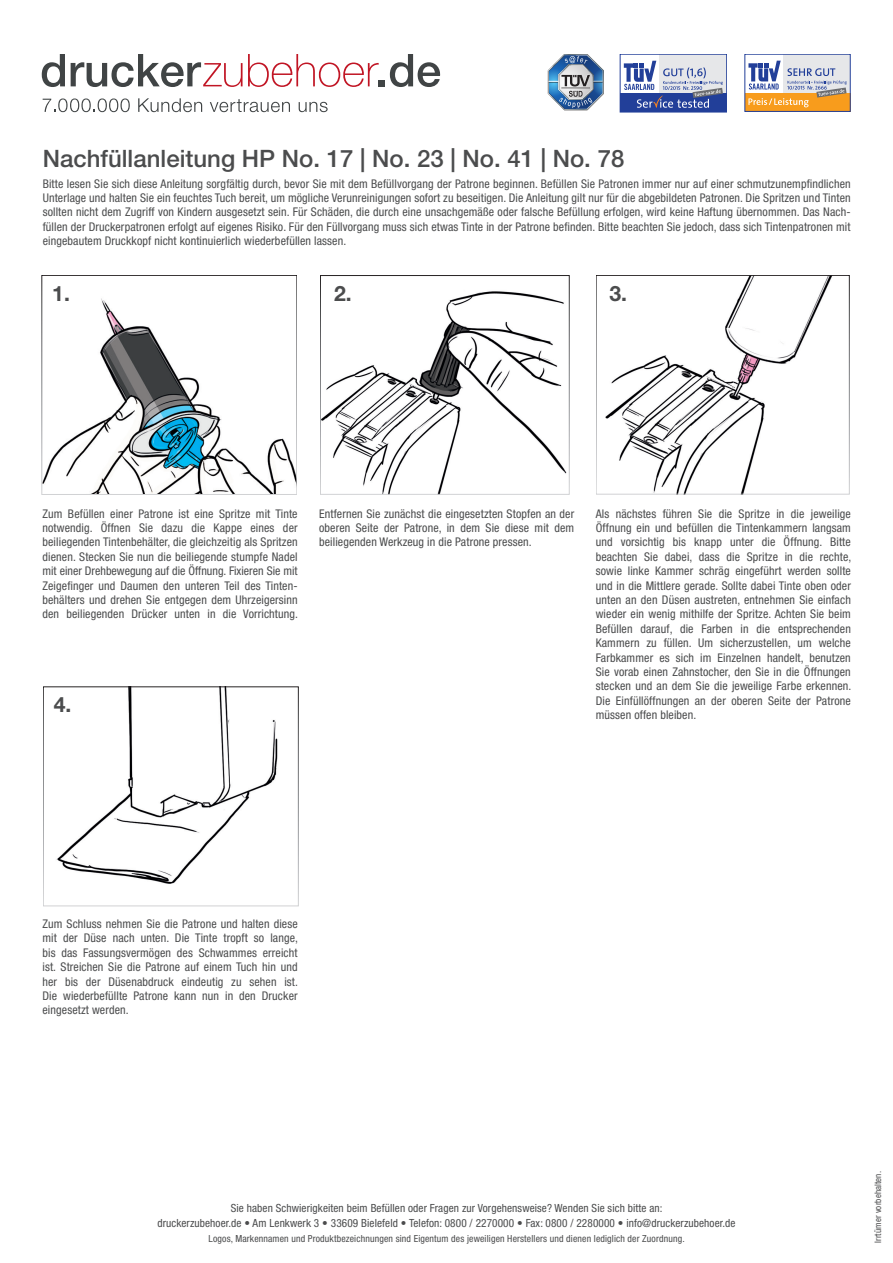
<style>
.page{position:relative;width:893px;height:1263px;background:#fff}
.page>*{position:absolute;margin:0;border:0;box-sizing:border-box;transform-origin:0 0}
.t1{font:500 24px "Helvetica Neue LT Pro";color:#4b4c4d}
.t2{font:700 21.15px "Helvetica Neue LT Pro";color:#4b4c4d}
.text{font:condensed 12px/14.4px "Helvetica Neue LT Pro";letter-spacing:.01em;color:#4b4c4d;text-align:justify}
.t3{font:condensed 11.25px/14.4px "Helvetica Neue LT Pro";letter-spacing:.01em;color:#4b4c4d;text-align:center}
.t4{font:condensed 9.75px "Helvetica Neue LT Pro";letter-spacing:.015em;color:#4b4c4d}
.t5{font:condensed 9px "Helvetica Neue LT Pro";letter-spacing:.01em;color:#4b4c4d}
</style>
<div class="page">
<svg style="left:42px;top:54px;width:23px;height:33px"></svg>
<svg style="left:71px;top:54px;width:369px;height:33px"></svg>
<svg style="left:138px;top:98px;width:64px;height:14px"></svg>
<svg style="left:210px;top:99px;width:80px;height:13px"></svg>
<svg style="left:299px;top:102px;width:29px;height:10px"></svg>
<svg style="left:43px;top:98px;width:87px;height:14px"></svg>
<div style="left:659px;top:54px;width:68px;height:39px;background:#e6e7e9"></div>
<div style="left:620px;top:93px;width:107px;height:19px;background:#223f99"></div>
<div style="left:620px;top:54px;width:107px;height:58px;border:1px solid #223f99"></div>
<svg style="left:624px;top:61px;width:99px;height:47px"></svg>
<div style="left:784px;top:54px;width:66px;height:39px;background:#e6e7e9"></div>
<div style="left:745px;top:93px;width:105px;height:18px;background:#f89c1c"></div>
<svg style="left:748px;top:61px;width:99px;height:46px"></svg>
<svg style="left:548px;top:54px;width:56px;height:56px"></svg>
<img style="left:44px;top:298px;width:251px;height:194px">
<div style="left:42px;top:275px;width:255px;height:219px;border:1px solid #fff"></div>
<img style="left:322px;top:291px;width:245px;height:201px">
<div style="left:320px;top:275px;width:249px;height:219px;border:1px solid #fff"></div>
<img style="left:605px;top:277px;width:227px;height:215px">
<div style="left:596px;top:275px;width:253px;height:219px;border:1px solid #fff"></div>
<img style="left:56px;top:689px;width:222px;height:195px">
<div style="left:43px;top:687px;width:255px;height:219px;border:1px solid #fff"></div>
<p class="t1" style="left:43px;top:144px;width:583px">Nachfüllanleitung HP No. 17 | No. 23 | No. 41 | No. 78</p>
<p class="text" style="left:43px;top:176px;width:809px">Bitte lesen Sie sich diese Anleitung sorgfältig durch, bevor Sie mit dem Befüllvorgang der Patrone beginnen. Befüllen Sie Patronen immer nur auf einer schmutzunempfindlichen Unterlage und halten Sie ein feuchtes Tuch bereit, um mögliche Verunreinigungen sofort zu beseitigen. Die Anleitung gilt nur für die abgebildeten Patronen. Die Spritzen und Tinten sollten nicht dem Zugriff von Kindern ausgesetzt sein. Für Schäden, die durch eine unsachgemäße oder falsche Befüllung erfolgen, wird keine Haftung übernommen. Das Nach&shy;füllen der Druckerpatronen erfolgt auf eigenes Risiko. Für den Füllvorgang muss sich etwas Tinte in der Patrone befinden. Bitte beachten Sie jedoch, dass sich Tintenpatronen mit eingebautem Druckkopf nicht kontinuierlich wiederbefüllen lassen.</p>
<p class="t2" style="left:52px;top:280px;width:19px">1.</p>
<p class="t2" style="left:334px;top:280px;width:19px">2.</p>
<p class="t2" style="left:609px;top:280px;width:19px">3.</p>
<p class="text" style="left:43px;top:506px;width:257px">Zum Befüllen einer Patrone ist eine Spritze mit Tinte notwendig. Öffnen Sie dazu die Kappe eines der beiliegenden Tintenbehälter, die gleichzeitig als Spritzen dienen. Stecken Sie nun die beiliegende stumpfe Nadel mit einer Drehbewegung auf die Öffnung. Fixieren Sie mit Zeigefinger und Daumen den unteren Teil des Tinten&shy;behälters und drehen Sie entgegen dem Uhrzeigersinn den beiliegenden Drücker unten in die Vorrichtung.</p>
<p class="text" style="left:319px;top:506px;width:257px">Entfernen Sie zunächst die eingesetzten Stopfen an der oberen Seite der Patrone, in dem Sie diese mit dem beiliegenden Werkzeug in die Patrone pressen.</p>
<p class="text" style="left:596px;top:506px;width:257px">Als nächstes führen Sie die Spritze in die jeweilige Öffnung ein und befüllen die Tintenkammern langsam und vorsichtig bis knapp unter die Öffnung. Bitte beachten Sie dabei, dass die Spritze in die rechte, sowie linke Kammer schräg eingeführt werden sollte und in die Mittlere gerade. Sollte dabei Tinte oben oder unten an den Düsen austreten, entnehmen Sie einfach wieder ein wenig mithilfe der Spritze. Achten Sie beim Befüllen darauf, die Farben in die entsprechenden Kammern zu füllen. Um sicherzustellen, um welche Farbkammer es sich im Einzelnen handelt, benutzen Sie vorab einen Zahnstocher, den Sie in die Öffnungen stecken und an dem Sie die jeweilige Farbe erkennen.<br>Die Einfüllöffnungen an der oberen Seite der Patrone müssen offen bleiben.</p>
<p class="t2" style="left:54px;top:691px;width:19px">4.</p>
<p class="text" style="left:43px;top:916px;width:257px">Zum Schluss nehmen Sie die Patrone und halten diese mit der Düse nach unten. Die Tinte tropft so lange, bis das Fassungsvermögen des Schwammes erreicht ist. Streichen Sie die Patrone auf einem Tuch hin und her bis der Düsenabdruck eindeutig zu sehen ist.<br>Die wiederbefüllte Patrone kann nun in den Drucker eingesetzt werden.</p>
<p class="t3" style="left:157px;top:1201px;width:580px">Sie haben Schwierigkeiten beim Befüllen oder Fragen zur Vorgehensweise? Wenden Sie sich bitte an:<br>druckerzubehoer.de • Am Lenkwerk 3 • 33609 Bielefeld • Telefon: 0800 / 2270000 • Fax: 0800 / 2280000 • info@druckerzubehoer.de</p>
<p class="t4" style="left:209px;top:1232px;width:478px">Logos, Markennamen und Produktbezeichnungen sind Eigentum des jeweiligen Herstellers und dienen lediglich der Zuordnung.</p>
<p class="t5" style="left:872px;top:1243px;width:73px;rotate:-90deg">Irrtümer vorbehalten.</p>
</div>
